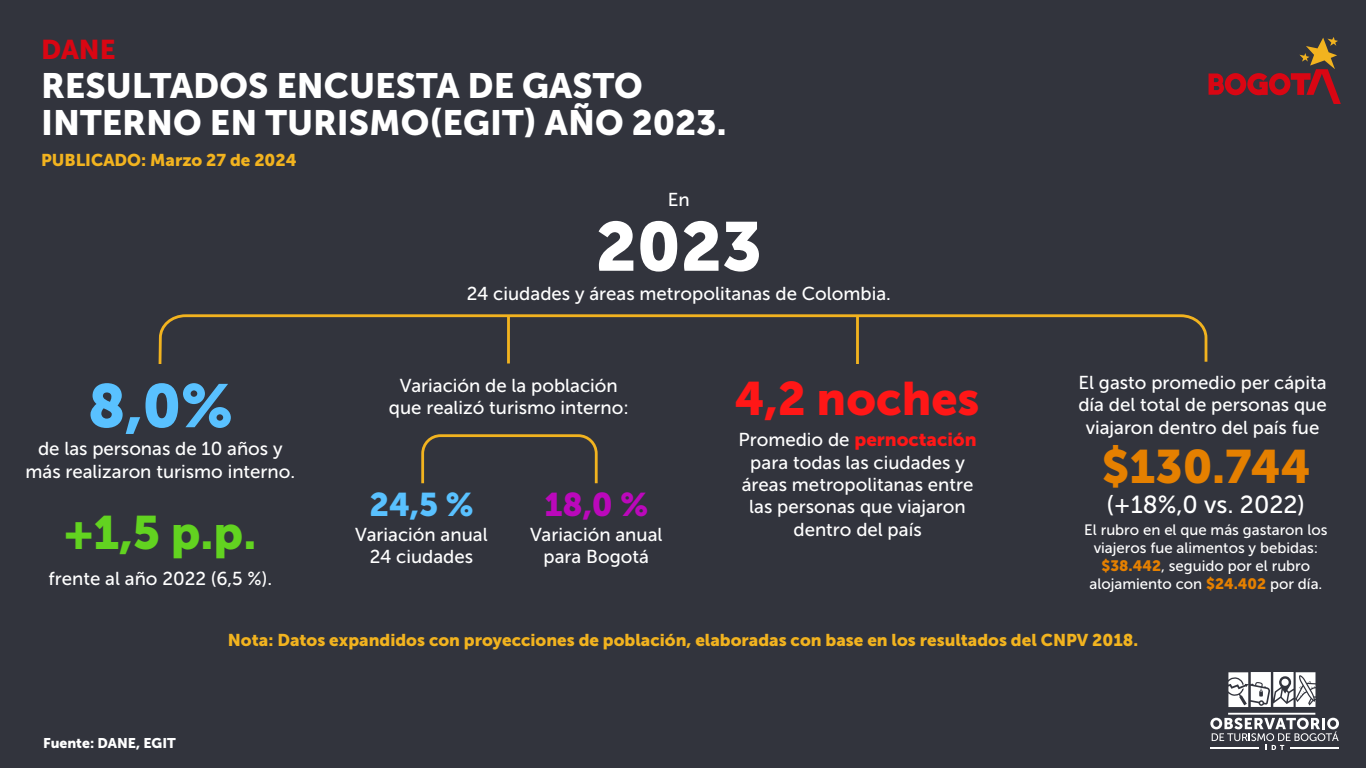
<style>
.page{position:relative;width:1366px;height:768px;background:#32343d}
.page>*{position:absolute;margin:0;border:0;box-sizing:border-box;transform-origin:0 0}
.t1{font:68.6px "Museo Sans 900";color:#fff}
.t2{font:60.7px "Museo Sans 900";color:#59c1ff}
.t3{font:46.7px "Museo Sans 900";color:#ff1717}
.t4{font:46.7px "Museo Sans 900";color:#62d320}
.t5{font:46.7px "Museo Sans 900";color:#e58000}
.t6{font:35px/37px "Museo Sans 900";color:#fff}
.t7{font:32.7px "Museo Sans 900";color:#59c1ff}
.t8{font:32.7px "Museo Sans 900";color:#bb08bb}
.t9{font:27px "Museo Sans 900";color:#d90613}
.t10{font:24.6px "Museo Sans 500";color:#fff}
.t11{font:18.7px/22.4px "Museo Sans 500";color:#fff;text-align:center}
.t12{font:18.7px "Museo Sans 900";color:#ff1717}
.t13{font:17px "Museo Sans 900";color:#f2b31f}
.t14{font:15px/18px "Museo Sans 500";color:#fff;text-align:center}
.t15{font:14px "Museo Sans 900";color:#fff}
.s1{font-family:"Museo Sans 500";color:#fff}
.s2{font-family:"Museo Sans 900";color:#e58000}
</style>
<div class="page">
<svg style="left:1209px;top:37px;width:132px;height:67px"></svg>
<svg style="left:1210px;top:713px;width:129px;height:37px"></svg>
<svg style="left:1228px;top:672px;width:88px;height:35px;background:#c3c4c6"></svg>
<svg style="left:158px;top:314px;width:1050px;height:50px"></svg>
<svg style="left:421px;top:434px;width:177px;height:50px"></svg>
<hr style="left:507px;top:316px;width:3px;height:48px;background:#f2b31f">
<hr style="left:856px;top:316px;width:3px;height:48px;background:#f2b31f">
<h3 class="t9" style="left:41px;top:35px;width:76px">DANE</h3>
<h3 class="t6" style="left:41px;top:67px;width:687px">RESULTADOS ENCUESTA DE GASTO<br>INTERNO EN TURISMO(EGIT) AÑO 2023.</h3>
<p class="t13" style="left:41px;top:151px;width:257px">PUBLICADO: Marzo 27 de 2024</p>
<p class="t11" style="left:668px;top:188px;width:23px">En</p>
<h1 class="t1" style="left:596px;top:208px;width:168px">2023</h1>
<h2 class="t2" style="left:88px;top:372px;width:147px">8,0%</h2>
<p class="t11" style="left:25px;top:438px;width:271px">de las personas de 10 años y más realizaron turismo interno.</p>
<h3 class="t4" style="left:64px;top:506px;width:194px">+1,5 p.p.</h3>
<p class="t11" style="left:49px;top:567px;width:225px">frente al año 2022 (6,5 %).</p>
<p class="t11" style="left:467px;top:282px;width:426px">24 ciudades y áreas metropolitanas de Colombia.</p>
<p class="t11" style="left:389px;top:374px;width:241px">Variación de la población que realizó turismo interno:</p>
<h3 class="t3" style="left:735px;top:372px;width:246px">4,2 noches</h3>
<p class="t12" style="left:738px;top:429px;width:240px"><span class="s1">Promedio de</span> pernoctación</p>
<p class="t11" style="left:742px;top:451px;width:233px">para todas las ciudades y áreas metropolitanas entre las personas que viajaron</p>
<p class="t11" style="left:355px;top:523px;width:134px">Variación anual</p>
<p class="t11" style="left:793px;top:518px;width:130px">dentro del país</p>
<p class="t11" style="left:370px;top:546px;width:105px">24 ciudades</p>
<h3 class="t7" style="left:369px;top:486px;width:106px">24,5 %</h3>
<h3 class="t8" style="left:544px;top:486px;width:105px">18,0 %</h3>
<p class="t11" style="left:530px;top:523px;width:134px">Variación anual para Bogotá</p>
<p class="t11" style="left:1078px;top:371px;width:250px">El gasto promedio per cápita día del total de personas que viajaron dentro del país fue</p>
<h3 class="t5" style="left:1102px;top:440px;width:211px">$130.744</h3>
<h3 class="t10" style="left:1107px;top:491px;width:200px">(+18%,0 vs. 2022)</h3>
<p class="t14" style="left:1084px;top:520px;width:245px">El rubro en el que más gastaron los viajeros fue alimentos y bebidas: <span class="s2">$38.442</span>, seguido por el rubro alojamiento con <span class="s2">$24.402</span> por día.</p>
<p class="t15" style="left:43px;top:735px;width:134px">Fuente: DANE, EGIT</p>
<p class="t13" style="left:228px;top:631px;width:912px">Nota: Datos expandidos con proyecciones de población, elaboradas con base en los resultados del CNPV 2018.</p>
</div>
